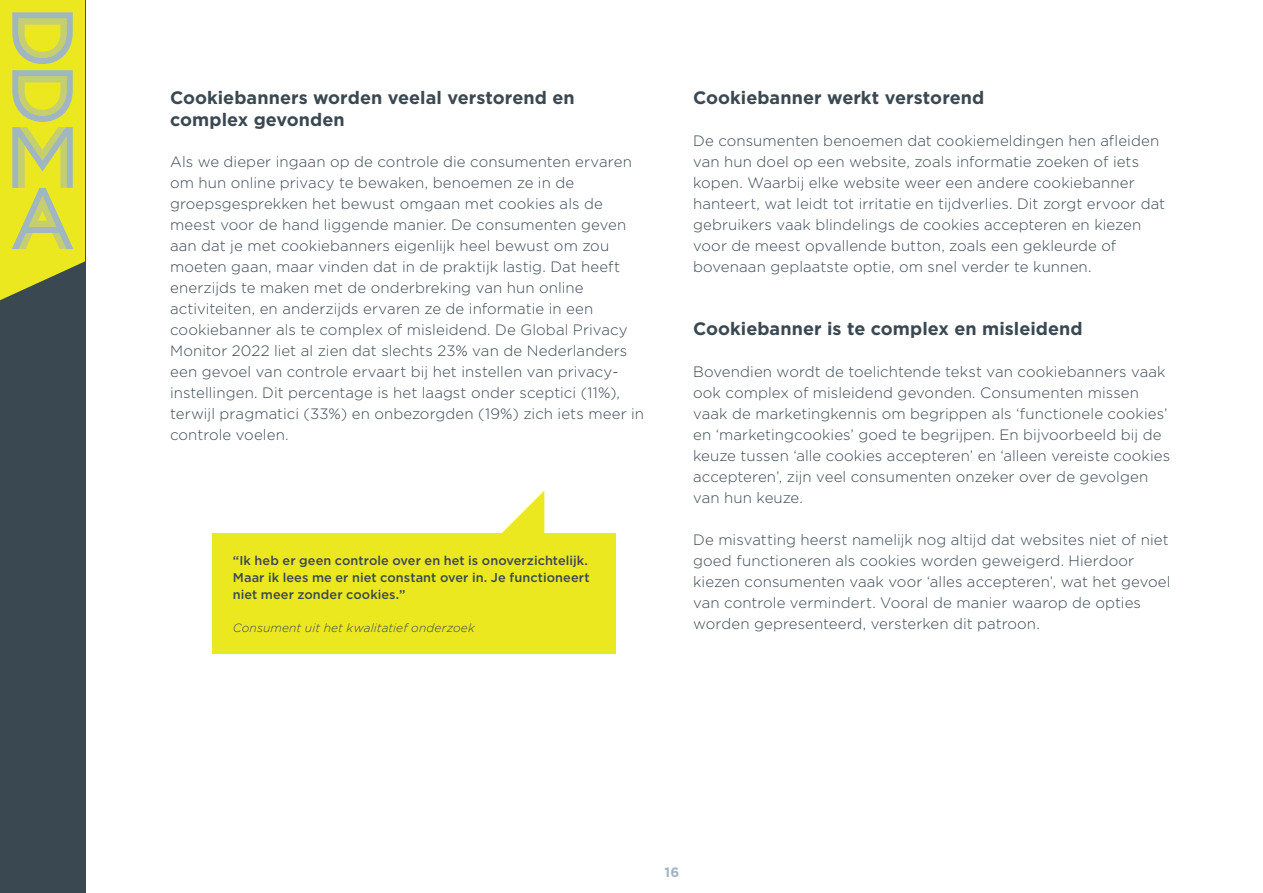
<style>
.page{position:relative;width:1263px;height:893px;background:#fff}
.page>*{position:absolute;margin:0;border:0;box-sizing:border-box;transform-origin:0 0}
.t1{font:700 18px/22.5px "Gotham";letter-spacing:.005em;color:#3a4852}
.t2{font:300 15px/21px "Gotham";letter-spacing:.005em;color:#3a4852}
.t3{font:700 13.5px "Gotham";color:#a0b6c0}
.t4{font:500 12.75px/17.2px "Gotham";letter-spacing:.005em;color:#3a4852}
.t5{font:italic 300 12px "Gotham";letter-spacing:.01em;color:#3a4852}
</style>
<div class="page">
<div style="left:0;top:0;width:85px;height:893px;background:#3a4852"></div>
<svg style="left:0;top:0;width:85px;height:300px;background:#ced148"></svg>
<div style="left:212px;top:533px;width:403px;height:120px;background:#ece820"></div>
<svg style="left:502px;top:491px;width:42px;height:42px"></svg>
<p class="t1" style="left:170px;top:86px;width:406px">Cookiebanners worden veelal verstorend en complex gevonden</p>
<p class="t2" style="left:170px;top:151px;width:475px">Als we dieper ingaan op de controle die consumenten ervaren om hun online privacy te bewaken, benoemen ze in de groepsgesprekken het bewust omgaan met cookies als de meest voor de hand liggende manier. De consumenten geven aan dat je met cookiebanners eigenlijk heel bewust om zou moeten gaan, maar vinden dat in de praktijk lastig. Dat heeft enerzijds te maken met de onderbreking van hun online activiteiten, en anderzijds ervaren ze de informatie in een cookiebanner als te complex of misleidend. De Global Privacy Monitor 2022 liet al zien dat slechts 23% van de Nederlanders een gevoel van controle ervaart bij het instellen van privacy&shy;instellingen. Dit percentage is het laagst onder sceptici (11%), terwijl pragmatici (33%) en onbezorgden (19%) zich iets meer in controle voelen.</p>
<p class="t4" style="left:233px;top:551px;width:358px">“Ik heb er geen controle over en het is onoverzichtelijk.<br>Maar ik lees me er niet constant over in. Je functioneert niet meer zonder cookies.”</p>
<p class="t5" style="left:233px;top:620px;width:243px">Consument uit het kwalitatief onderzoek</p>
<p class="t1" style="left:693px;top:86px;width:293px">Cookiebanner werkt verstorend</p>
<p class="t2" style="left:693px;top:130px;width:473px">De consumenten benoemen dat cookiemeldingen hen afleiden van hun doel op een website, zoals informatie zoeken of iets kopen. Waarbij elke website weer een andere cookiebanner hanteert, wat leidt tot irritatie en tijdverlies. Dit zorgt ervoor dat gebruikers vaak blindelings de cookies accepteren en kiezen voor de meest opvallende button, zoals een gekleurde of bovenaan geplaatste optie, om snel verder te kunnen.</p>
<p class="t1" style="left:693px;top:317px;width:391px">Cookiebanner is te complex en misleidend</p>
<p class="t2" style="left:693px;top:361px;width:478px">Bovendien wordt de toelichtende tekst van cookiebanners vaak ook complex of misleidend gevonden. Consumenten missen vaak de marketingkennis om begrippen als ‘functionele cookies’ en ‘marketingcookies’ goed te begrijpen. En bijvoorbeeld bij de keuze tussen ‘alle cookies accepteren’ en ‘alleen vereiste cookies accepteren’, zijn veel consumenten onzeker over de gevolgen van hun keuze.</p>
<p class="t2" style="left:693px;top:529px;width:479px">De misvatting heerst namelijk nog altijd dat websites niet of niet goed functioneren als cookies worden geweigerd. Hierdoor kiezen consumenten vaak voor ‘alles accepteren’, wat het gevoel van controle vermindert. Vooral de manier waarop de opties worden gepresenteerd, versterken dit patroon.</p>
<p class="t3" style="left:664px;top:864px;width:16px">16</p>
</div>
